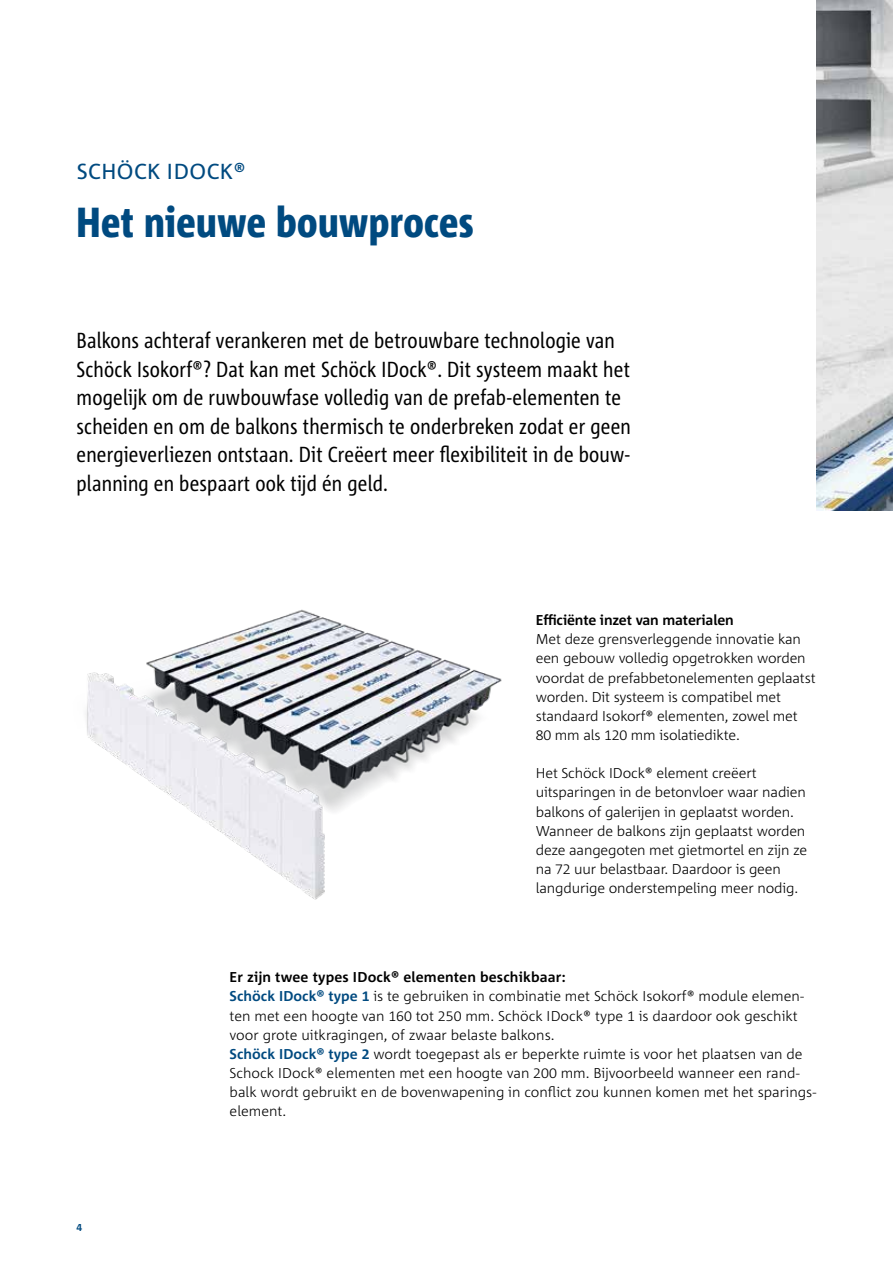
<style>
.page{position:relative;width:893px;height:1263px;background:#fff}
.page>*{position:absolute;margin:0;border:0;box-sizing:border-box;transform-origin:0 0}
.t1{font:800 condensed 42px "Corpid Schoeck";letter-spacing:.01em;color:#004a80}
.t2{font:condensed 21.75px/28.5px "Corpid Schoeck";letter-spacing:.01em;color:#000}
.t3{font:21.75px "Corpid Schoeck";letter-spacing:.02em;color:#004a80}
.t4{font:300 14.25px/19.2px "Corpid Schoeck";letter-spacing:-.01em;color:#000}
.t5{font:700 14.25px "Corpid Schoeck";letter-spacing:-.01em;color:#000}
.t6{font:700 10.5px "Corpid Schoeck";color:#004a80}
.s1{font-weight:700}
.s2{font-weight:700;color:#004a80}
</style>
<div class="page">
<img style="left:816px;top:0;width:77px;height:510px">
<img style="left:86px;top:609px;width:416px;height:291px">
<h2 class="t3" style="left:77px;top:157px;width:171px">SCHÖCK IDOCK®</h2>
<h1 class="t1" style="left:77px;top:196px;width:399px">Het nieuwe bouwproces</h1>
<p class="t2" style="left:77px;top:326px;width:556px">Balkons achteraf verankeren met de betrouwbare technologie van Schöck Isokorf®? Dat kan met Schöck IDock®. Dit systeem maakt het mogelijk om de ruwbouwfase volledig van de prefab-elementen te scheiden en om de balkons thermisch te onderbreken zodat er geen energieverliezen ontstaan. Dit Creëert meer flexibiliteit in de bouw&shy;planning en bespaart ook tijd én geld.</p>
<p class="t5" style="left:536px;top:611px;width:199px">Efficiënte inzet van materialen</p>
<p class="t4" style="left:536px;top:629px;width:281px">Met deze grensverleggende innovatie kan een gebouw volledig opgetrokken worden voordat de prefabbetonelementen geplaatst worden. Dit systeem is compatibel met standaard Isokorf® elementen, zowel met 80 mm als 120 mm isolatiedikte.</p>
<p class="t4" style="left:536px;top:763px;width:273px">Het Schöck IDock® element creëert uitsparingen in de betonvloer waar nadien balkons of galerijen in geplaatst worden.<br>Wanneer de balkons zijn geplaatst worden deze aangegoten met gietmortel en zijn ze na 72 uur belastbaar. Daardoor is geen langdurige onderstempeling meer nodig.</p>
<p class="t6" style="left:77px;top:1221px;width:7px">4</p>
<p class="t4" style="left:230px;top:967px;width:588px"><span class="s1">Er zijn twee types IDock® elementen beschikbaar:<br></span><span class="s2">Schöck IDock® type 1</span> is te gebruiken in combinatie met Schöck Isokorf® module elemen&shy;ten met een hoogte van 160 tot 250 mm. Schöck IDock® type 1 is daardoor ook geschikt voor grote uitkragingen, of zwaar belaste balkons.<br><span class="s2">Schöck IDock® type 2</span> wordt toegepast als er beperkte ruimte is voor het plaatsen van de Schock IDock® elementen met een hoogte van 200 mm. Bijvoorbeeld wanneer een rand&shy;balk wordt gebruikt en de bovenwapening in conflict zou kunnen komen met het sparings&shy;element.</p>
</div>
